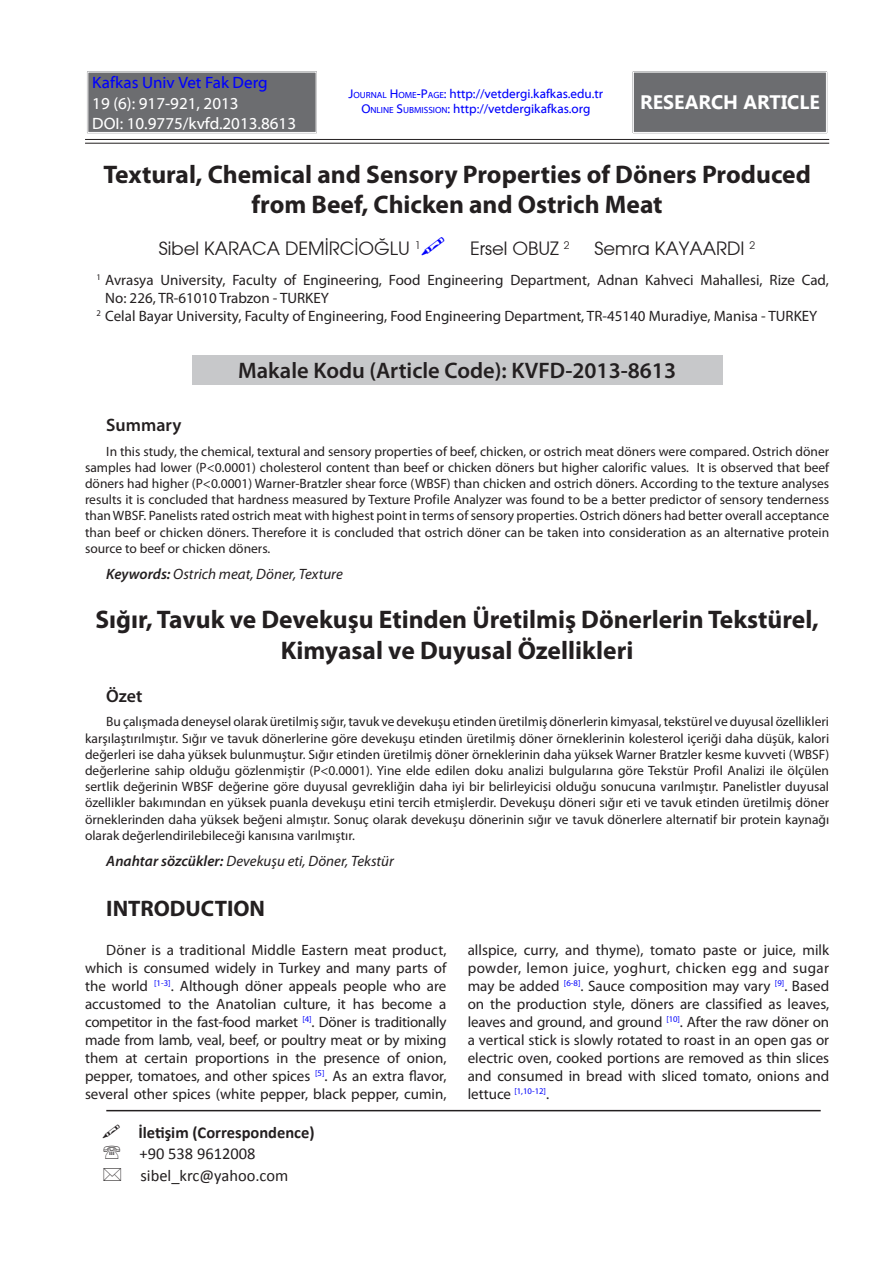
<style>
.page{position:relative;width:893px;height:1263px;background:#fff}
.page>*{position:absolute;margin:0;border:0;box-sizing:border-box;transform-origin:0 0}
.ORIJINAL_BASLIK{font:700 25.5px/30.6px "Myriad Pro";color:#231f20;text-align:center}
.t1{font:600 22.5px "Myriad Pro";color:#231f20}
.ANA_BASLIK{font:700 22.5px "Myriad Pro";color:#231f20}
.t2{font:700 19.5px "Segoe UI";color:#fff}
.t3{font:18px "TR Avalon Plain";color:#231f20}
.t4{font:600 18px "Myriad Pro";color:#231f20}
.t5{font:16.5px "Myriad Web Pro";color:#fff}
.t6{font:16.5px "Calibri";color:#231f20}
.t7{font:700 16.5px "Calibri";color:#231f20}
.t8{font:16.5px "Myriad Web Pro";color:#0000fd}
.METIN{font:15px/18px "Myriad Pro";color:#231f20;text-align:justify}
.t9{font:italic 15px "Myriad Pro";color:#231f20}
.SUMMARY_PARAGRAF{font:13.5px/16.2px "Myriad Pro";color:#231f20;text-align:justify}
.t10{font:12.75px "Myriad Web Pro";color:#0000fd}
.METIN-2{font:8.7px "Myriad Pro";color:#0000fd}
.t11{font:8.7px "Myriad Pro";color:#231f20}
.s1{font-style:inherit}
.s2{font-size:8.85px}
.s3{font-weight:600}
.s4{font-size:15px;color:#231f20}
</style>
<div class="page">
<div style="left:192px;top:355px;width:530px;height:30px;background:#c7c8ca"></div>
<hr style="left:106px;top:1110px;width:715px;height:1px;background:#231f20">
<div style="left:635px;top:74px;width:190px;height:57px;background:#6c6d70"></div>
<div style="left:632px;top:70px;width:196px;height:64px;border:1px solid #fff"></div>
<div style="left:633px;top:72px;width:194px;height:61px;border:1px solid #fff"></div>
<hr style="left:85px;top:139px;width:744px;height:1px;background:#231f20">
<hr style="left:85px;top:143px;width:744px;height:1px;background:#231f20">
<div style="left:90px;top:74px;width:224px;height:57px;background:#6c6d70"></div>
<div style="left:86px;top:70px;width:232px;height:64px;border:1px solid #fff"></div>
<div style="left:88px;top:72px;width:228px;height:61px;border:1px solid #fff"></div>
<p class="t8" style="left:92px;top:73px;width:177px">Kafkas Univ Vet Fak Derg</p>
<p class="t5" style="left:92px;top:95px;width:148px">19 (6): 917-921, 2013</p>
<p class="t5" style="left:92px;top:115px;width:205px">DOI: 10.9775/kvfd.2013.8613</p>
<p class="t10" style="left:349px;top:87px;width:256px"><span class="s1">J</span><span class="s2">OURNAL</span> <span class="s1">H</span><span class="s2">OME</span><span class="s1">-P</span><span class="s2">AGE</span><span class="s1">:</span> http://vetdergi.kafkas.edu.tr</p>
<p class="t10" style="left:361px;top:102px;width:231px"><span class="s1">O</span><span class="s2">NLINE</span> <span class="s1">S</span><span class="s2">UBMISSION</span><span class="s1">:</span> http://vetdergikafkas.org</p>
<p class="t2" style="left:640px;top:89px;width:181px">RESEARCH ARTICLE</p>
<p class="ORIJINAL_BASLIK" style="left:103px;top:158px;width:709px">Textural, Chemical and Sensory Properties of Döners Produced from Beef, Chicken and Ostrich Meat</p>
<p class="t3" style="left:159px;top:237px;width:263px">Sibel KARACA DEMİRCİOĞLU <sup>1</sup></p>
<p class="t3" style="left:470px;top:237px;width:101px">Ersel OBUZ <sup>2</sup></p>
<p class="t3" style="left:595px;top:237px;width:162px">Semra KAYAARDI <sup>2</sup></p>
<p class="METIN" style="left:105px;top:270px;width:725px">Avrasya University, Faculty of Engineering, Food Engineering Department, Adnan Kahveci Mahallesi, Rize Cad,<br>No: 226, TR-61010 Trabzon - TURKEY</p>
<p class="METIN" style="left:105px;top:306px;width:714px">Celal Bayar University, Faculty of Engineering, Food Engineering Department, TR-45140 Muradiye, Manisa - TURKEY</p>
<p class="t1" style="left:238px;top:356px;width:439px">Makale Kodu (Article Code): KVFD-2013-8613</p>
<p class="t11" style="left:97px;top:272px;width:6px">1</p>
<p class="t11" style="left:97px;top:308px;width:6px">2</p>
<p class="t4" style="left:106px;top:413px;width:77px">Summary</p>
<p class="SUMMARY_PARAGRAF" style="left:85px;top:443px;width:746px;text-indent:21px">In this study, the chemical, textural and sensory properties of beef, chicken, or ostrich meat döners were compared. Ostrich döner samples had lower (P&lt;0.0001) cholesterol content than beef or chicken döners but higher calorific values. It is observed that beef döners had higher (P&lt;0.0001) Warner-Bratzler shear force (WBSF) than chicken and ostrich döners. According to the texture analyses results it is concluded that hardness measured by Texture Profile Analyzer was found to be a better predictor of sensory tenderness than WBSF. Panelists rated ostrich meat with highest point in terms of sensory properties. Ostrich döners had better overall acceptance than beef or chicken döners. Therefore it is concluded that ostrich döner can be taken into consideration as an alternative protein source to beef or chicken döners.</p>
<p class="t9" style="left:106px;top:565px;width:238px"><span class="s3">Keywords:</span> Ostrich meat, Döner, Texture</p>
<p class="ORIJINAL_BASLIK" style="left:95px;top:603px;width:725px">Sığır, Tavuk ve Devekuşu Etinden Üretilmiş Dönerlerin Tekstürel,<br>Kimyasal ve Duyusal Özellikleri</p>
<p class="t4" style="left:106px;top:684px;width:38px">Özet</p>
<p class="SUMMARY_PARAGRAF" style="left:85px;top:714px;width:746px;text-indent:21px">Bu çalışmada deneysel olarak üretilmiş sığır, tavuk ve devekuşu etinden üretilmiş dönerlerin kimyasal, tekstürel ve duyusal özellikleri karşılaştırılmıştır. Sığır ve tavuk dönerlerine göre devekuşu etinden üretilmiş döner örneklerinin kolesterol içeriği daha düşük, kalori değerleri ise daha yüksek bulunmuştur. Sığır etinden üretilmiş döner örneklerinin daha yüksek Warner Bratzler kesme kuvveti (WBSF) değerlerine sahip olduğu gözlenmiştir (P&lt;0.0001). Yine elde edilen doku analizi bulgularına göre Tekstür Profil Analizi ile ölçülen sertlik değerinin WBSF değerine göre duyusal gevrekliğin daha iyi bir belirleyicisi olduğu sonucuna varılmıştır. Panelistler duyusal özellikler bakımından en yüksek puanla devekuşu etini tercih etmişlerdir. Devekuşu döneri sığır eti ve tavuk etinden üretilmiş döner örneklerinden daha yüksek beğeni almıştır. Sonuç olarak devekuşu dönerinin sığır ve tavuk dönerlere alternatif bir protein kaynağı olarak değerlendirilebileceği kanısına varılmıştır.</p>
<p class="t9" style="left:106px;top:852px;width:289px"><span class="s3">Anahtar sözcükler:</span> Devekuşu eti, Döner, Tekstür</p>
<p class="ANA_BASLIK" style="left:106px;top:893px;width:160px">INTRODUCTION</p>
<p class="METIN" style="left:85px;top:941px;width:363px;text-indent:21px">Döner is a traditional Middle Eastern meat product, which is consumed widely in Turkey and many parts of the world <sup>[1-3]</sup>. Although döner appeals people who are accustomed to the Anatolian culture, it has become a competitor in the fast-food market <sup>[4]</sup>. Döner is traditionally made from lamb, veal, beef, or poultry meat or by mixing them at certain proportions in the presence of onion, pepper, tomatoes, and other spices <sup>[5]</sup>. As an extra flavor, several other spices (white pepper, black pepper, cumin,</p>
<p class="METIN" style="left:468px;top:941px;width:363px">allspice, curry, and thyme), tomato paste or juice, milk powder, lemon juice, yoghurt, chicken egg and sugar may be added <sup>[6-8]</sup>. Sauce composition may vary <sup>[9]</sup>. Based on the production style, döners are classified as leaves, leaves and ground, and ground <sup>[10]</sup>. After the raw döner on a vertical stick is slowly rotated to roast in an open gas or electric oven, cooked portions are removed as thin slices and consumed in bread with sliced tomato, onions and</p>
<p class="METIN-2" style="left:468px;top:1086px;width:83px"><span class="s4">lettuce</span> [1,10-12]<span class="s4">.</span></p>
<p class="t7" style="left:138px;top:1122px;width:178px">İletişim (Correspondence)</p>
<p class="t6" style="left:140px;top:1144px;width:118px">+90 538 9612008</p>
<p class="t6" style="left:140px;top:1165px;width:149px">sibel_krc@yahoo.com</p>
</div>
